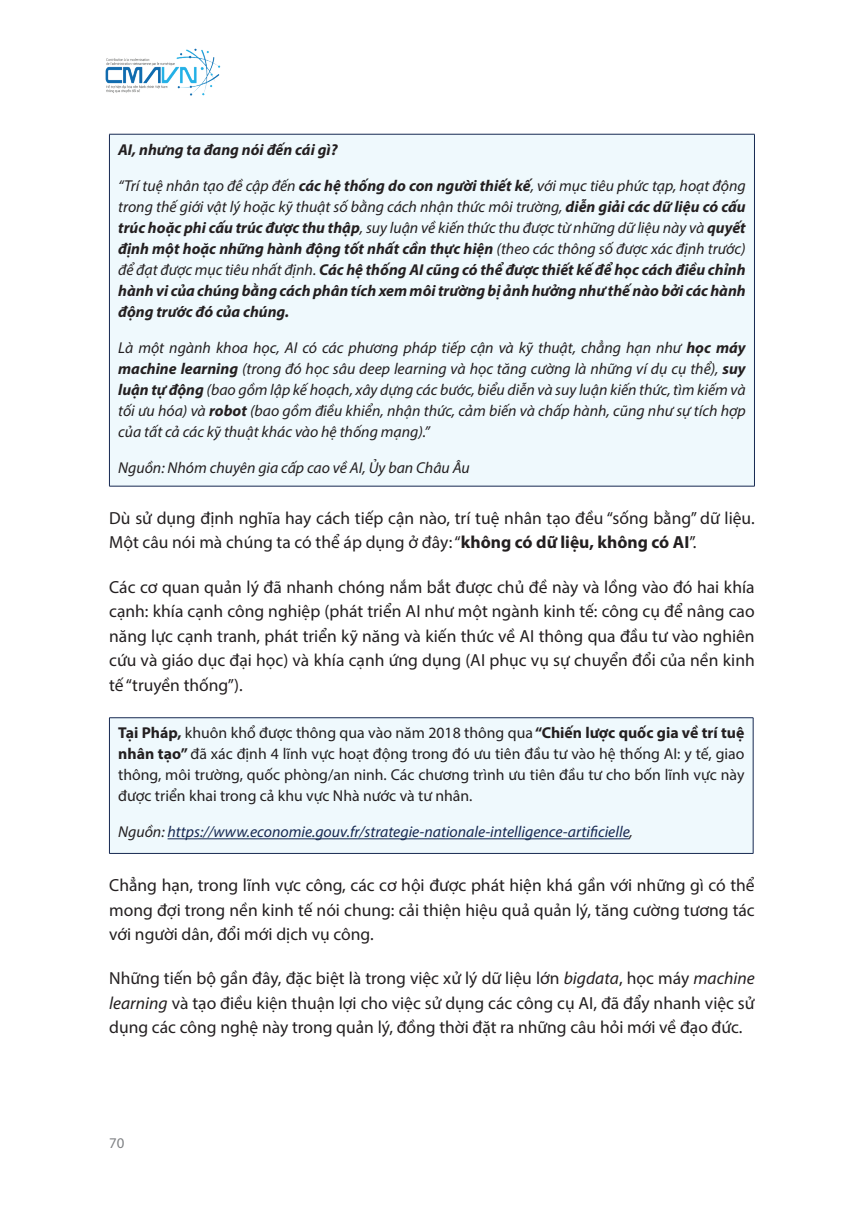
<style>
.page{position:relative;width:854px;height:1211px;background:#fff}
.page>*{position:absolute;margin:0;border:0;box-sizing:border-box;transform-origin:0 0}
.t1{font:17.5px/24.5px "Myriad Pro";color:#231f20;text-align:justify}
.t2{font:italic 700 15.75px/21px "Myriad Pro";color:#231f20;text-align:justify}
.t3{font:italic 15.75px/21px "Myriad Pro";color:#231f20;text-align:justify}
.t4{font:15.75px/21px "Myriad Pro";color:#231f20;text-align:justify}
.t5{font:italic 15.75px "Myriad Pro";color:#162851}
.t6{font:14.88px "Myriad Pro";color:#808285}
.s1{font-weight:400}
.s2{font-weight:700}
.s3{color:#231f20}
.s4{font-style:italic}
</style>
<div class="page">
<img style="left:105px;top:48px;width:116px;height:48px">
<div style="left:109px;top:134px;width:645px;height:352px;background:#eff9fd"></div>
<hr style="left:109px;top:134px;width:645px;height:1px;background:#162851">
<hr style="left:109px;top:134px;width:1px;height:352px;background:#162851">
<hr style="left:753px;top:134px;width:1px;height:352px;background:#162851">
<hr style="left:109px;top:486px;width:645px;height:1px;background:#162851">
<div style="left:109px;top:717px;width:643px;height:136px;background:#eff9fd"></div>
<hr style="left:109px;top:717px;width:644px;height:1px;background:#162851">
<hr style="left:109px;top:718px;width:1px;height:135px;background:#162851">
<hr style="left:752px;top:718px;width:1px;height:135px;background:#162851">
<hr style="left:109px;top:853px;width:644px;height:1px;background:#162851">
<hr style="left:167px;top:838px;width:462px;height:1px;background:#162851">
<p class="t2" style="left:118px;top:138px;width:221px">AI, nhưng ta đang nói đến cái gì?</p>
<p class="t2" style="left:118px;top:174px;width:629px"><span class="s1">“Trí tuệ nhân tạo đề cập đến</span> các hệ thống do con người thiết kế<span class="s1">, với mục tiêu phức tạp, hoạt động trong thế giới vật lý hoặc kỹ thuật số bằng cách nhận thức môi trường,</span> diễn giải các dữ liệu có cấu trúc hoặc phi cấu trúc được thu thập<span class="s1">, suy luận về kiến thức thu được từ những dữ liệu này và</span> quyết định một hoặc những hành động tốt nhất cần thực hiện <span class="s1">(theo các thông số được xác định trước) để đạt được mục tiêu nhất định.</span> Các hệ thống AI cũng có thể được thiết kế để học cách điều chỉnh hành vi của chúng bằng cách phân tích xem môi trường bị ảnh hưởng như thế nào bởi các hành động trước đó của chúng.</p>
<p class="t3" style="left:118px;top:336px;width:629px">Là một ngành khoa học, AI có các phương pháp tiếp cận và kỹ thuật, chẳng hạn như <span class="s2">học máy machine learning</span> (trong đó học sâu deep learning và học tăng cường là những ví dụ cụ thể), <span class="s2">suy luận tự động</span> (bao gồm lập kế hoạch, xây dựng các bước, biểu diễn và suy luận kiến thức, tìm kiếm và tối ưu hóa) và <span class="s2">robot</span> (bao gồm điều khiển, nhận thức, cảm biến và chấp hành, cũng như sự tích hợp của tất cả các kỹ thuật khác vào hệ thống mạng).”</p>
<p class="t3" style="left:118px;top:456px;width:353px">Nguồn: Nhóm chuyên gia cấp cao về AI, Ủy ban Châu Âu</p>
<p class="t1" style="left:109px;top:505px;width:646px">Dù sử dụng định nghĩa hay cách tiếp cận nào, trí tuệ nhân tạo đều “sống bằng” dữ liệu.<br>Một câu nói mà chúng ta có thể áp dụng ở đây: “<span class="s2">không có dữ liệu, không có AI</span>”.</p>
<p class="t1" style="left:109px;top:574px;width:647px">Các cơ quan quản lý đã nhanh chóng nắm bắt được chủ đề này và lồng vào đó hai khía cạnh: khía cạnh công nghiệp (phát triển AI như một ngành kinh tế: công cụ để nâng cao năng lực cạnh tranh, phát triển kỹ năng và kiến thức về AI thông qua đầu tư vào nghiên cứu và giáo dục đại học) và khía cạnh ứng dụng (AI phục vụ sự chuyển đổi của nền kinh tế “truyền thống”).</p>
<p class="t4" style="left:118px;top:722px;width:627px"><span class="s2">Tại Pháp,</span> khuôn khổ được thông qua vào năm 2018 thông qua <span class="s2">“Chiến lược quốc gia về trí tuệ nhân tạo”</span> đã xác định 4 lĩnh vực hoạt động trong đó ưu tiên đầu tư vào hệ thống AI: y tế, giao thông, môi trường, quốc phòng/an ninh. Các chương trình ưu tiên đầu tư cho bốn lĩnh vực này được triển khai trong cả khu vực Nhà nước và tư nhân.</p>
<p class="t5" style="left:118px;top:822px;width:516px"><span class="s3">Nguồn:</span> https://www.economie.gouv.fr/strategie-nationale-intelligence-artificielle<span class="s3">,</span></p>
<p class="t1" style="left:109px;top:872px;width:646px">Chẳng hạn, trong lĩnh vực công, các cơ hội được phát hiện khá gần với những gì có thể mong đợi trong nền kinh tế nói chung: cải thiện hiệu quả quản lý, tăng cường tương tác với người dân, đổi mới dịch vụ công.</p>
<p class="t1" style="left:109px;top:966px;width:646px">Những tiến bộ gần đây, đặc biệt là trong việc xử lý dữ liệu lớn <span class="s4">bigdata</span>, học máy <span class="s4">machine learning</span> và tạo điều kiện thuận lợi cho việc sử dụng các công cụ AI, đã đẩy nhanh việc sử dụng các công nghệ này trong quản lý, đồng thời đặt ra những câu hỏi mới về đạo đức.</p>
<p class="t6" style="left:109px;top:1133px;width:17px">70</p>
</div>
